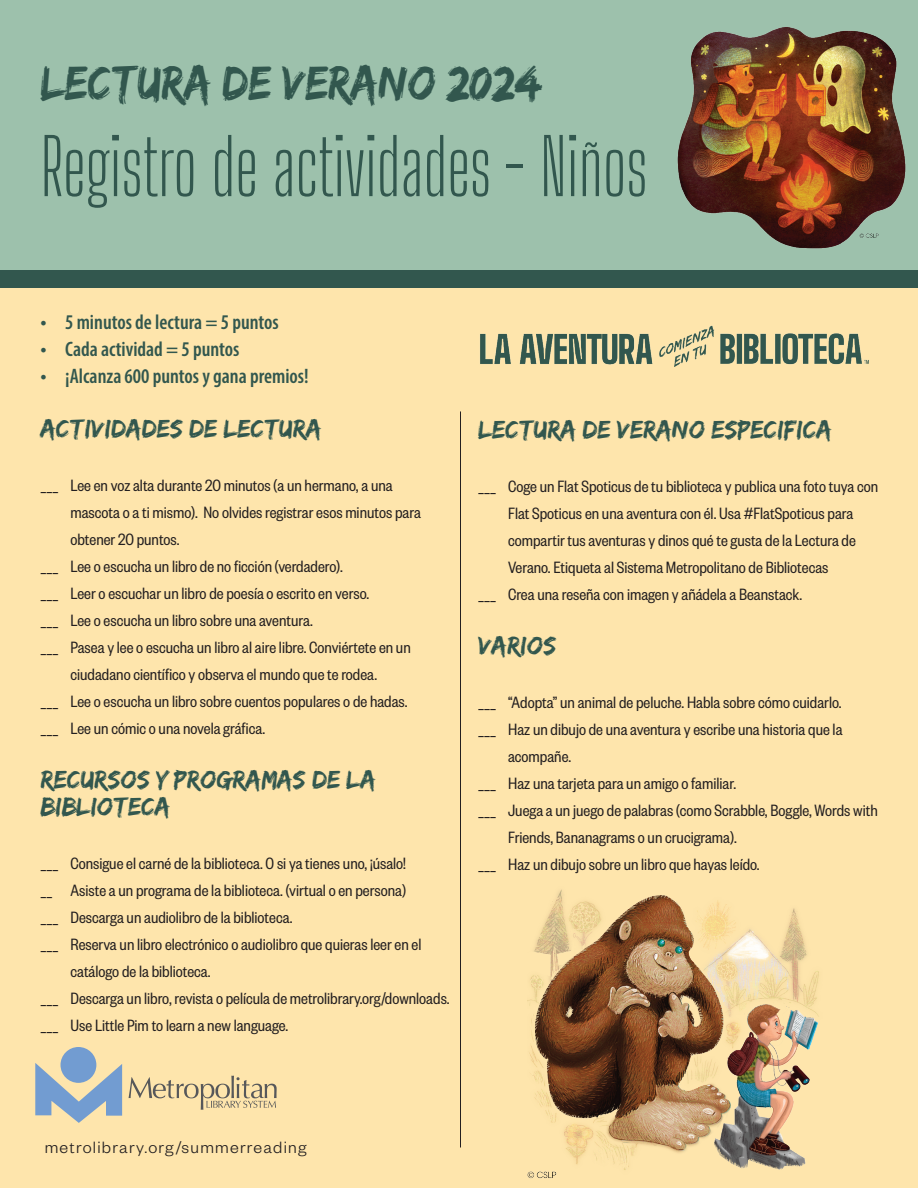
<style>
.page{position:relative;width:918px;height:1188px;background:#fff}
.page>*{position:absolute;margin:0;border:0;box-sizing:border-box;transform-origin:0 0}
.t1{font:100 76.5px "Big Shoulders Display";color:#32574e;scale:.95 1}
.t2{font:42.6px "Edo";color:#32574e;scale:.92 1}
.t3{font:22.5px/27px "Edo";color:#32574e}
.t4{font:600 condensed 21px "Myriad Pro";color:#32574e}
.t5{font:18px "Founders Grotesk Cond";color:#231f20}
.t6{font:300 18px "Founders Grotesk";letter-spacing:.07em;color:#231f20}
.s1{font-weight:400;font-stretch:normal;font-size:22.5px}
</style>
<div class="page">
<div style="left:0;top:0;width:918px;height:270px;background:#9dc1ac"></div>
<div style="left:0;top:288px;width:918px;height:900px;background:#fee5ac"></div>
<div style="left:0;top:270px;width:918px;height:18px;background:#32574e"></div>
<hr style="left:460px;top:411px;width:1px;height:737px;background:#231f20">
<img style="left:528px;top:889px;width:291px;height:290px">
<img style="left:677px;top:27px;width:229px;height:222px">
<svg style="left:129px;top:1076px;width:148px;height:34px"></svg>
<svg style="left:35px;top:1063px;width:87px;height:60px"></svg>
<div style="left:61px;top:1047px;width:35px;height:36px;background:#729cd1;border-radius:50%"></div>
<img style="left:480px;top:325px;width:389px;height:42px">
<h2 class="t2" style="left:40px;top:63px;width:545px">LECTURA DE VERANO 2024</h2>
<h1 class="t1" style="left:40px;top:115px;width:641px">Registro de actividades - Niños</h1>
<p class="t4" style="left:40px;top:309px;width:240px"><span class="s1">•</span> 5 minutos de lectura = 5 puntos</p>
<p class="t4" style="left:40px;top:336px;width:201px"><span class="s1">•</span> Cada actividad = 5 puntos</p>
<p class="t4" style="left:40px;top:363px;width:270px"><span class="s1">•</span> ¡Alcanza 600 puntos y gana premios!</p>
<p class="t3" style="left:40px;top:416px;width:283px">ACTIVIDADES DE LECTURA</p>
<p class="t5" style="left:40px;top:476px;width:354px">___ Lee en voz alta durante 20 minutos (a un hermano, a una</p>
<p class="t5" style="left:71px;top:503px;width:352px">mascota o a ti mismo). No olvides registrar esos minutos para</p>
<p class="t5" style="left:71px;top:530px;width:111px">obtener 20 puntos.</p>
<p class="t5" style="left:40px;top:557px;width:304px">___ Lee o escucha un libro de no ficción (verdadero).</p>
<p class="t5" style="left:40px;top:584px;width:330px">___ Leer o escuchar un libro de poesía o escrito en verso.</p>
<p class="t5" style="left:40px;top:611px;width:274px">___ Lee o escucha un libro sobre una aventura.</p>
<p class="t5" style="left:40px;top:638px;width:372px">___ Pasea y lee o escucha un libro al aire libre. Conviértete en un</p>
<p class="t5" style="left:71px;top:665px;width:308px">ciudadano científico y observa el mundo que te rodea.</p>
<p class="t5" style="left:40px;top:692px;width:369px">___ Lee o escucha un libro sobre cuentos populares o de hadas.</p>
<p class="t5" style="left:40px;top:719px;width:226px">___ Lee un cómic o una novela gráfica.</p>
<p class="t3" style="left:40px;top:767px;width:337px">RECURSOS Y PROGRAMAS DE LA<br>BIBLIOTECA</p>
<p class="t5" style="left:40px;top:854px;width:367px">___ Consigue el carné de la biblioteca. O si ya tienes uno, ¡úsalo!</p>
<p class="t5" style="left:40px;top:881px;width:367px">__ Asiste a un programa de la biblioteca. (virtual o en persona)</p>
<p class="t5" style="left:40px;top:908px;width:254px">___ Descarga un audiolibro de la biblioteca.</p>
<p class="t5" style="left:40px;top:935px;width:382px">___ Reserva un libro electrónico o audiolibro que quieras leer en el</p>
<p class="t5" style="left:71px;top:962px;width:142px">catálogo de la biblioteca.</p>
<p class="t5" style="left:40px;top:989px;width:411px">___ Descarga un libro, revista o película de metrolibrary.org/downloads.</p>
<p class="t5" style="left:40px;top:1016px;width:249px">___ Use Little Pim to learn a new language.</p>
<p class="t3" style="left:478px;top:416px;width:355px">LECTURA DE VERANO ESPECIFICA</p>
<p class="t5" style="left:478px;top:476px;width:402px">___ Coge un Flat Spoticus de tu biblioteca y publica una foto tuya con</p>
<p class="t5" style="left:508px;top:503px;width:347px">Flat Spoticus en una aventura con él. Usa #FlatSpoticus para</p>
<p class="t5" style="left:508px;top:530px;width:349px">compartir tus aventuras y dinos qué te gusta de la Lectura de</p>
<p class="t5" style="left:508px;top:557px;width:322px">Verano. Etiqueta al Sistema Metropolitano de Bibliotecas</p>
<p class="t5" style="left:478px;top:584px;width:326px">___ Crea una reseña con imagen y añádela a Beanstack.</p>
<p class="t3" style="left:478px;top:632px;width:80px">VARIOS</p>
<p class="t5" style="left:478px;top:692px;width:365px">___ “Adopta” un animal de peluche. Habla sobre cómo cuidarlo.</p>
<p class="t5" style="left:478px;top:719px;width:366px">___ Haz un dibujo de una aventura y escribe una historia que la</p>
<p class="t5" style="left:508px;top:746px;width:64px">acompañe.</p>
<p class="t5" style="left:478px;top:773px;width:260px">___ Haz una tarjeta para un amigo o familiar.</p>
<p class="t5" style="left:478px;top:800px;width:401px">___ Juega a un juego de palabras (como Scrabble, Boggle, Words with</p>
<p class="t5" style="left:508px;top:827px;width:230px">Friends, Bananagrams o un crucigrama).</p>
<p class="t5" style="left:478px;top:854px;width:283px">___ Haz un dibujo sobre un libro que hayas leído.</p>
<p class="t6" style="left:45px;top:1136px;width:263px">metrolibrary.org/summerreading</p>
</div>
